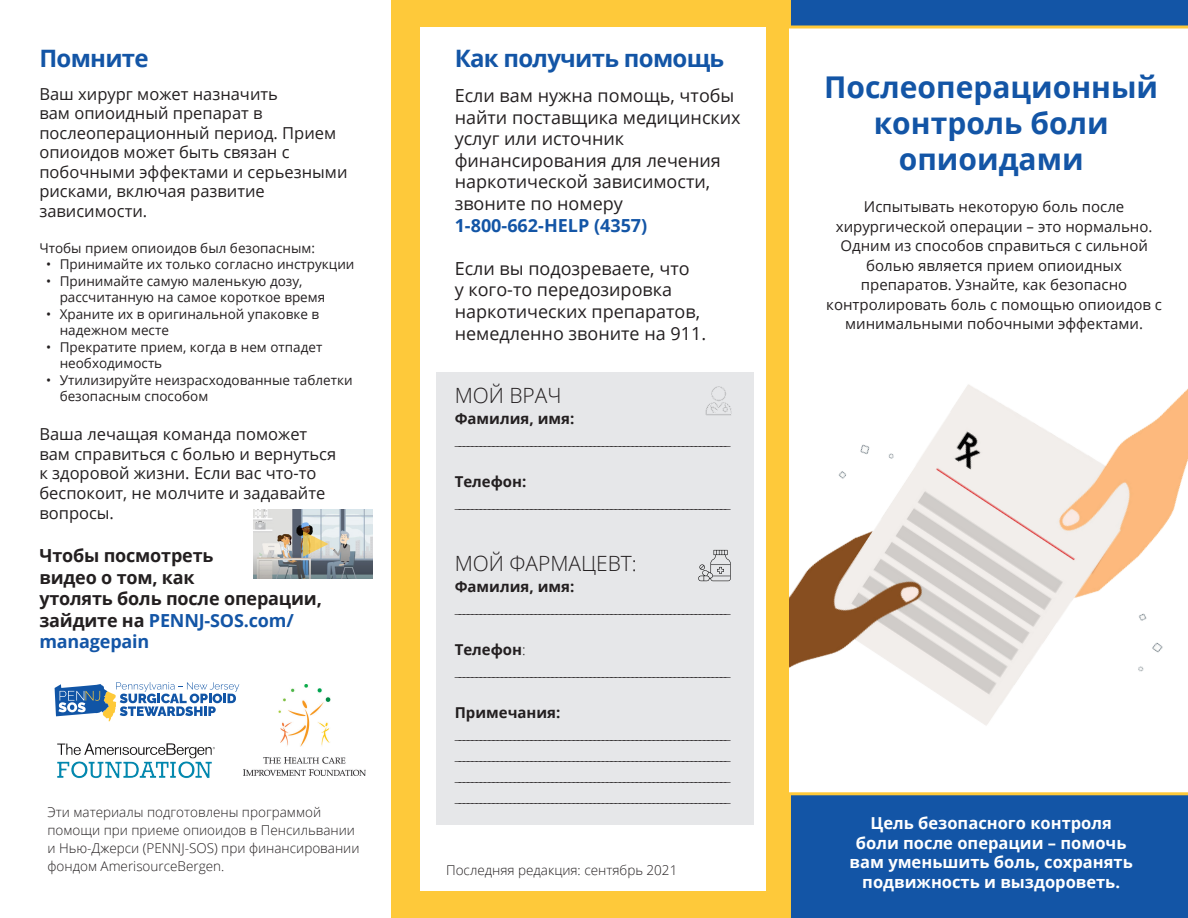
<style>
.page{position:relative;width:1188px;height:918px;background:#fff}
.page>*{position:absolute;margin:0;border:0;box-sizing:border-box;transform-origin:0 0}
.t1{font:700 30px/36px "Open Sans";color:#1355a6;text-align:center}
.t2{font:700 24px "Open Sans";letter-spacing:-.03em;color:#1355a6}
.t3{font:300 21px "Open Sans";color:#231f20}
.t4{font:18px/21.6px "Open Sans";color:#231f20}
.t5{font:700 18px/21.6px "Open Sans";letter-spacing:-.01em;color:#231f20}
.t6{font:700 18px "Open Sans";color:#1355a6}
.t7{font:16.5px/19.5px "Open Sans";color:#231f20}
.t8{font:700 16.5px/19.5px "Open Sans";color:#fff;text-align:center}
.t9{font:300 15px "Open Sans";color:#231f20}
.t10{font:15px/19.5px "Open Sans";color:#231f20;text-align:center}
.t11{font:700 15px "Open Sans";color:#231f20}
.t12{font:13.5px/16.5px "Open Sans";color:#231f20}
.t13{font:300 13.5px/18px "Open Sans";color:#231f20}
.s1{color:#1355a6}
.s2{font-weight:300}
</style>
<div class="page">
<img style="left:789px;top:384px;width:399px;height:342px">
<div style="left:789px;top:792px;width:399px;height:126px;background:#1355a6"></div>
<svg style="left:789px;top:0;width:399px;height:28px;background:#295f9b"></svg>
<div style="left:392px;top:0;width:397px;height:918px;background:#fec93a"></div>
<svg style="left:55px;top:682px;width:184px;height:40px"></svg>
<img style="left:57px;top:743px;width:158px;height:35px">
<div style="left:420px;top:27px;width:346px;height:864px;background:#fff"></div>
<img style="left:243px;top:685px;width:122px;height:90px">
<div style="left:436px;top:373px;width:318px;height:452px;background:#e6e7e9"></div>
<svg style="left:698px;top:550px;width:33px;height:31px"></svg>
<svg style="left:705px;top:386px;width:27px;height:29px"></svg>
<img style="left:254px;top:510px;width:118px;height:68px">
<svg style="left:303px;top:531px;width:26px;height:26px"></svg>
<p class="t2" style="left:39px;top:41px;width:111px">Помните</p>
<p class="t7" style="left:39px;top:84px;width:310px">Ваш хирург может назначить<br>вам опиоидный препарат в послеоперационный период. Прием опиоидов может быть связан с побочными эффектами и серьезными рисками, включая развитие зависимости.</p>
<p class="t12" style="left:39px;top:239px;width:277px">Чтобы прием опиоидов был безопасным:</p>
<p class="t12" style="left:46px;top:256px;width:310px">• Принимайте их только согласно инструкции</p>
<p class="t12" style="left:60px;top:272px;width:267px;text-indent:-13px">• Принимайте самую маленькую дозу, рассчитанную на самое короткое время</p>
<p class="t12" style="left:60px;top:305px;width:261px;text-indent:-13px">• Храните их в оригинальной упаковке в надежном месте</p>
<p class="t12" style="left:60px;top:338px;width:264px;text-indent:-13px">• Прекратите прием, когда в нем отпадет необходимость</p>
<p class="t12" style="left:60px;top:371px;width:294px;text-indent:-13px">• Утилизируйте неизрасходованные таблетки безопасным способом</p>
<p class="t7" style="left:39px;top:424px;width:298px">Ваша лечащая команда поможет вам справиться с болью и вернуться к здоровой жизни. Если вас что-то беспокоит, не молчите и задавайте вопросы.</p>
<p class="t5" style="left:39px;top:544px;width:284px">Чтобы посмотреть<br>видео о том, как<br>утолять боль после операции, зайдите на <span class="s1">PENNJ-SOS.com/ managepain</span></p>
<p class="t13" style="left:48px;top:802px;width:314px">Эти материалы подготовлены программой помощи при приеме опиоидов в Пенсильвании и Нью-Джерси (PENNJ-SOS) при финансировании фондом AmerisourceBergen.</p>
<p class="t2" style="left:455px;top:41px;width:271px">Как получить помощь</p>
<p class="t4" style="left:455px;top:84px;width:288px">Если вам нужна помощь, чтобы найти поставщика медицинских услуг или источник финансирования для лечения наркотической зависимости, звоните по номеру</p>
<p class="t6" style="left:455px;top:212px;width:194px">1-800-662-HELP (4357)</p>
<p class="t4" style="left:455px;top:257px;width:253px">Если вы подозреваете, что<br>у кого-то передозировка наркотических препаратов, немедленно звоните на 911.</p>
<p class="t3" style="left:455px;top:381px;width:108px">МОЙ ВРАЧ</p>
<p class="t11" style="left:455px;top:408px;width:121px">Фамилия, имя:</p>
<p class="t9" style="left:455px;top:430px;width:277px">_________________________________________________________________</p>
<p class="t11" style="left:455px;top:471px;width:73px">Телефон:</p>
<p class="t9" style="left:455px;top:493px;width:277px">_________________________________________________________________</p>
<p class="t3" style="left:455px;top:549px;width:184px">МОЙ ФАРМАЦЕВТ:</p>
<p class="t11" style="left:455px;top:576px;width:121px">Фамилия, имя:</p>
<p class="t9" style="left:455px;top:598px;width:277px">_________________________________________________________________</p>
<p class="t11" style="left:455px;top:639px;width:73px">Телефон<span class="s2">:</span></p>
<p class="t9" style="left:455px;top:661px;width:277px">_________________________________________________________________</p>
<p class="t11" style="left:455px;top:702px;width:107px">Примечания:</p>
<p class="t9" style="left:455px;top:724px;width:277px">_________________________________________________________________</p>
<p class="t9" style="left:455px;top:745px;width:277px">_________________________________________________________________</p>
<p class="t9" style="left:455px;top:766px;width:277px">_________________________________________________________________</p>
<p class="t9" style="left:455px;top:787px;width:277px">_________________________________________________________________</p>
<p class="t13" style="left:446px;top:861px;width:233px">Последняя редакция: сентябрь 2021</p>
<p class="t1" style="left:824px;top:68px;width:336px">Послеоперационный контроль боли опиоидами</p>
<p class="t10" style="left:826px;top:197px;width:337px">Испытывать некоторую боль после хирургической операции – это нормально.<br>Одним из способов справиться с сильной болью является прием опиоидных препаратов. Узнайте, как безопасно контролировать боль с помощью опиоидов с минимальными побочными эффектами.</p>
<p class="t8" style="left:850px;top:813px;width:285px">Цель безопасного контроля боли после операции – помочь вам уменьшить боль, сохранять подвижность и выздороветь.</p>
</div>
